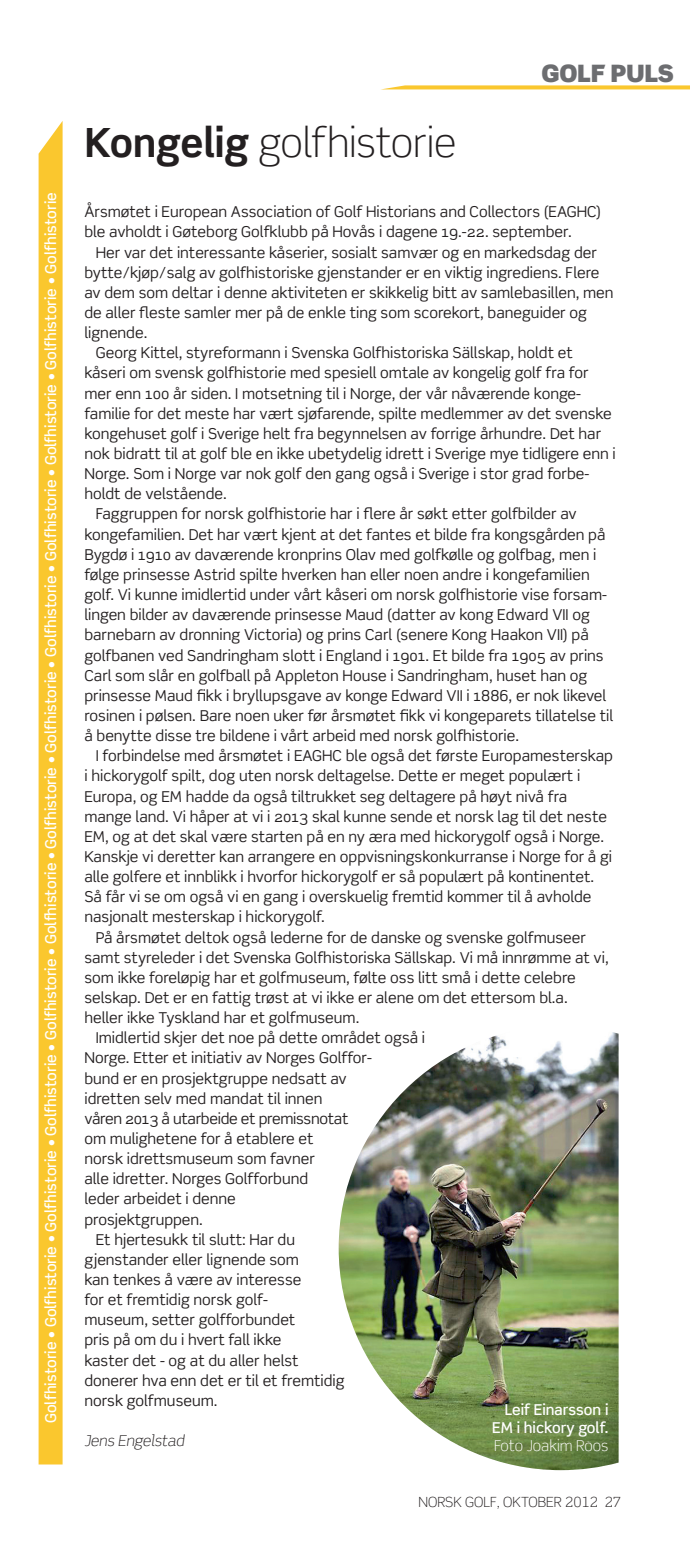
<style>
.page{position:relative;width:690px;height:1556px;background:#fff}
.page>*{position:absolute;margin:0;border:0;box-sizing:border-box;transform-origin:0 0}
.t1{font:300 40.2px "Scene";letter-spacing:-.005em;color:#231f20}
.t2{font:900 24px "Scene Alt";color:#6c6d70}
.t3{font:15px/20.2px "Scene";color:#231f20}
.t4{font:500 15px/18px "Scene";color:#fff;text-align:right}
.t5{font:15px "Scene";letter-spacing:-.02em;color:#231f20}
.t6{font:300 15px "Scene";color:#fff}
.t7{font:italic 300 15px "Scene Alt";color:#231f20}
.t8{font:300 14px "Scene Alt";color:#231f20}
.s1{font-weight:700}
</style>
<div class="page">
<svg style="left:384px;top:85px;width:306px;height:4px"></svg>
<div style="left:39px;top:121px;width:24px;height:1343px;background:#fac72e"></div>
<img style="left:339px;top:1032px;width:279px;height:438px">
<p class="t4" style="left:42px;top:1423px;width:1232px;rotate:-90deg">Golfhistorie • Golfhistorie • Golfhistorie • Golfhistorie • Golfhistorie • Golfhistorie • Golfhistorie • Golfhistorie • Golfhistorie • Golfhistorie • Golfhistorie • Golfhistorie • Golfhistorie</p>
<h2 class="t2" style="left:541px;top:58px;width:17px">GOLF</h2>
<h2 class="t2" style="left:611px;top:58px;width:17px">PULS</h2>
<h1 class="t1" style="left:84px;top:118px;width:373px"><span class="s1">Kongelig</span> golfhistorie</h1>
<p class="t3" style="left:84px;top:202px;width:518px">Årsmøtet i European Association of Golf Historians and Collectors (EAGHC) ble avholdt i Gøteborg Golfklubb på Hovås i dagene 19.-22. september.</p>
<p class="t3" style="left:96px;top:242px;width:502px">Her var det interessante kåserier, sosialt samvær og en markedsdag der</p>
<p class="t3" style="left:84px;top:262px;width:516px">bytte/kjøp/salg av golfhistoriske gjenstander er en viktig ingrediens. Flere</p>
<p class="t3" style="left:84px;top:282px;width:530px">av dem som deltar i denne aktiviteten er skikkelig bitt av samlebasillen, men</p>
<p class="t3" style="left:84px;top:302px;width:504px">de aller fleste samler mer på de enkle ting som scorekort, baneguider og</p>
<p class="t3" style="left:84px;top:323px;width:64px">lignende.</p>
<p class="t3" style="left:96px;top:343px;width:478px">Georg Kittel, styreformann i Svenska Golfhistoriska Sällskap, holdt et</p>
<p class="t3" style="left:84px;top:363px;width:505px">kåseri om svensk golfhistorie med spesiell omtale av kongelig golf fra for</p>
<p class="t3" style="left:84px;top:383px;width:498px">mer enn 100 år siden. I motsetning til i Norge, der vår nåværende konge-</p>
<p class="t3" style="left:84px;top:403px;width:529px">familie for det meste har vært sjøfarende, spilte medlemmer av det svenske</p>
<p class="t3" style="left:84px;top:423px;width:518px">kongehuset golf i Sverige helt fra begynnelsen av forrige århundre. Det har</p>
<p class="t3" style="left:84px;top:443px;width:533px">nok bidratt til at golf ble en ikke ubetydelig idrett i Sverige mye tidligere enn i</p>
<p class="t3" style="left:84px;top:464px;width:506px">Norge. Som i Norge var nok golf den gang også i Sverige i stor grad forbe-</p>
<p class="t3" style="left:84px;top:484px;width:144px">holdt de velstående.</p>
<p class="t3" style="left:96px;top:504px;width:482px">Faggruppen for norsk golfhistorie har i flere år søkt etter golfbilder av</p>
<p class="t3" style="left:84px;top:524px;width:522px">kongefamilien. Det har vært kjent at det fantes et bilde fra kongsgården på</p>
<p class="t3" style="left:84px;top:544px;width:513px">Bygdø i 1910 av daværende kronprins Olav med golfkølle og golfbag, men i</p>
<p class="t3" style="left:84px;top:564px;width:507px">følge prinsesse Astrid spilte hverken han eller noen andre i kongefamilien</p>
<p class="t3" style="left:84px;top:584px;width:524px">golf. Vi kunne imidlertid under vårt kåseri om norsk golfhistorie vise forsam-</p>
<p class="t3" style="left:84px;top:605px;width:507px">lingen bilder av daværende prinsesse Maud (datter av kong Edward VII og</p>
<p class="t3" style="left:84px;top:625px;width:506px">barnebarn av dronning Victoria) og prins Carl (senere Kong Haakon VII) på</p>
<p class="t3" style="left:84px;top:645px;width:521px">golfbanen ved Sandringham slott i England i 1901. Et bilde fra 1905 av prins</p>
<p class="t3" style="left:84px;top:665px;width:504px">Carl som slår en golfball på Appleton House i Sandringham, huset han og</p>
<p class="t3" style="left:84px;top:685px;width:523px">prinsesse Maud fikk i bryllupsgave av konge Edward VII i 1886, er nok likevel</p>
<p class="t3" style="left:84px;top:705px;width:530px">rosinen i pølsen. Bare noen uker før årsmøtet fikk vi kongeparets tillatelse til</p>
<p class="t3" style="left:84px;top:725px;width:436px">å benytte disse tre bildene i vårt arbeid med norsk golfhistorie.</p>
<p class="t3" style="left:96px;top:746px;width:518px">I forbindelse med årsmøtet i EAGHC ble også det første Europamesterskap</p>
<p class="t3" style="left:84px;top:766px;width:497px">i hickorygolf spilt, dog uten norsk deltagelse. Dette er meget populært i</p>
<p class="t3" style="left:84px;top:786px;width:484px">Europa, og EM hadde da også tiltrukket seg deltagere på høyt nivå fra</p>
<p class="t3" style="left:84px;top:806px;width:524px">mange land. Vi håper at vi i 2013 skal kunne sende et norsk lag til det neste</p>
<p class="t3" style="left:84px;top:826px;width:521px">EM, og at det skal være starten på en ny æra med hickorygolf også i Norge.</p>
<p class="t3" style="left:84px;top:846px;width:529px">Kanskje vi deretter kan arrangere en oppvisningskonkurranse i Norge for å gi</p>
<p class="t3" style="left:84px;top:866px;width:511px">alle golfere et innblikk i hvorfor hickorygolf er så populært på kontinentet.</p>
<p class="t3" style="left:84px;top:887px;width:508px">Så får vi se om også vi en gang i overskuelig fremtid kommer til å avholde</p>
<p class="t3" style="left:84px;top:907px;width:242px">nasjonalt mesterskap i hickorygolf.</p>
<p class="t3" style="left:96px;top:927px;width:492px">På årsmøtet deltok også lederne for de danske og svenske golfmuseer</p>
<p class="t3" style="left:84px;top:947px;width:526px">samt styreleder i det Svenska Golfhistoriska Sällskap. Vi må innrømme at vi,</p>
<p class="t3" style="left:84px;top:967px;width:493px">som ikke foreløpig har et golfmuseum, følte oss litt små i dette celebre</p>
<p class="t3" style="left:84px;top:987px;width:485px">selskap. Det er en fattig trøst at vi ikke er alene om det ettersom bl.a.</p>
<p class="t3" style="left:84px;top:1007px;width:276px">heller ikke Tyskland har et golfmuseum.</p>
<p class="t3" style="left:96px;top:1028px;width:331px">Imidlertid skjer det noe på dette området også i</p>
<p class="t3" style="left:84px;top:1048px;width:289px">Norge. Etter et initiativ av Norges Golffor-</p>
<p class="t3" style="left:84px;top:1068px;width:264px">bund er en prosjektgruppe nedsatt av</p>
<p class="t3" style="left:84px;top:1088px;width:240px">idretten selv med mandat til innen</p>
<p class="t5" style="left:84px;top:1109px;width:265px">våren 2013 å utarbeide et premissnotat</p>
<p class="t3" style="left:84px;top:1128px;width:231px">om mulighetene for å etablere et</p>
<p class="t3" style="left:84px;top:1148px;width:232px">norsk idrettsmuseum som favner</p>
<p class="t3" style="left:84px;top:1169px;width:225px">alle idretter. Norges Golfforbund</p>
<p class="t3" style="left:84px;top:1189px;width:153px">leder arbeidet i denne</p>
<p class="t3" style="left:84px;top:1209px;width:120px">prosjektgruppen.</p>
<p class="t3" style="left:96px;top:1229px;width:201px">Et hjertesukk til slutt: Har du</p>
<p class="t3" style="left:84px;top:1249px;width:216px">gjenstander eller lignende som</p>
<p class="t3" style="left:84px;top:1269px;width:218px">kan tenkes å være av interesse</p>
<p class="t3" style="left:84px;top:1289px;width:185px">for et fremtidig norsk golf-</p>
<p class="t3" style="left:84px;top:1310px;width:212px">museum, setter golfforbundet</p>
<p class="t3" style="left:84px;top:1330px;width:198px">pris på om du i hvert fall ikke</p>
<p class="t3" style="left:84px;top:1350px;width:216px">kaster det - og at du aller helst</p>
<p class="t3" style="left:84px;top:1370px;width:262px">donerer hva enn det er til et fremtidig</p>
<p class="t3" style="left:84px;top:1390px;width:135px">norsk golfmuseum.</p>
<p class="t7" style="left:84px;top:1432px;width:101px">Jens Engelstad</p>
<p class="t4" style="left:492px;top:1400px;width:118px">Leif Einarsson i<br>EM i hickory golf.</p>
<p class="t6" style="left:494px;top:1436px;width:116px">Foto Joakim Roos</p>
<p class="t8" style="left:418px;top:1493px;width:204px">NORSK GOLF, OKTOBER 2012 27</p>
</div>
